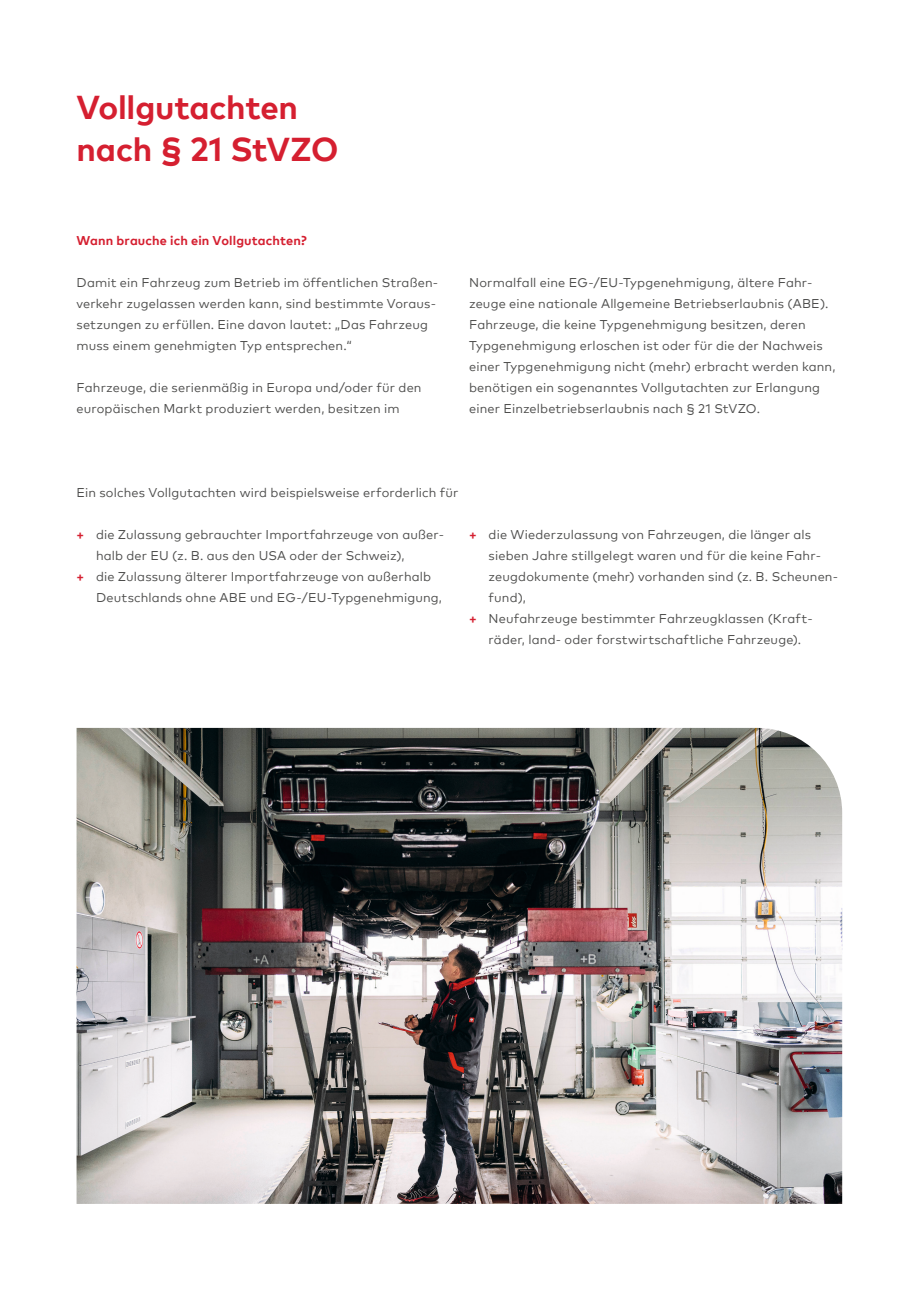
<style>
.page{position:relative;width:906px;height:1289px;background:#fff}
.page>*{position:absolute;margin:0;border:0;box-sizing:border-box;transform-origin:0 0}
.t1{font:700 33px/42px "Mark Pro";letter-spacing:-.005em;color:#d51f30}
.t2{font:12.75px/21px "Mark Pro";letter-spacing:.01em;color:#4d4d4c}
.t3{font:700 12.75px "Mark Pro";letter-spacing:.01em;color:#d51f30}
.s1{font-weight:700;color:#d51f30}
</style>
<div class="page">
<img style="left:77px;top:728px;width:765px;height:475px">
<h1 class="t1" style="left:77px;top:83px;width:263px">Vollgutachten nach § 21 StVZO</h1>
<p class="t3" style="left:77px;top:230px;width:232px">Wann brauche ich ein Vollgutachten?</p>
<p class="t2" style="left:77px;top:271px;width:363px">Damit ein Fahrzeug zum Betrieb im öffentlichen Straßen&shy;verkehr zugelassen werden kann, sind bestimmte Voraus&shy;setzungen zu erfüllen. Eine davon lautet: „Das Fahrzeug muss einem genehmigten Typ entsprechen.“</p>
<p class="t2" style="left:77px;top:376px;width:346px">Fahrzeuge, die serienmäßig in Europa und/oder für den europäischen Markt produziert werden, besitzen im</p>
<p class="t2" style="left:469px;top:271px;width:368px">Normalfall eine EG-/EU-Typgenehmigung, ältere Fahr&shy;zeuge eine nationale Allgemeine Betriebserlaubnis (ABE).<br>Fahrzeuge, die keine Typgenehmigung besitzen, deren Typgenehmigung erloschen ist oder für die der Nachweis einer Typgenehmigung nicht (mehr) erbracht werden kann, benötigen ein sogenanntes Vollgutachten zur Erlangung einer Einzelbetriebserlaubnis nach § 21 StVZO.</p>
<p class="t2" style="left:77px;top:481px;width:383px">Ein solches Vollgutachten wird beispielsweise erforderlich für</p>
<p class="t2" style="left:77px;top:523px;width:369px"><span class="s1">+</span> die Zulassung gebrauchter Importfahrzeuge von außer-</p>
<p class="t2" style="left:96px;top:544px;width:310px">halb der EU (z. B. aus den USA oder der Schweiz),</p>
<p class="t2" style="left:77px;top:565px;width:356px"><span class="s1">+</span> die Zulassung älterer Importfahrzeuge von außerhalb</p>
<p class="t2" style="left:96px;top:586px;width:347px">Deutschlands ohne ABE und EG-/EU-Typgenehmigung,</p>
<p class="t2" style="left:469px;top:523px;width:344px"><span class="s1">+</span> die Wiederzulassung von Fahrzeugen, die länger als</p>
<p class="t2" style="left:488px;top:544px;width:334px">sieben Jahre stillgelegt waren und für die keine Fahr-</p>
<p class="t2" style="left:488px;top:565px;width:351px">zeugdokumente (mehr) vorhanden sind (z. B. Scheunen-</p>
<p class="t2" style="left:488px;top:586px;width:39px">fund),</p>
<p class="t2" style="left:469px;top:607px;width:343px"><span class="s1">+</span> Neufahrzeuge bestimmter Fahrzeugklassen (Kraft-</p>
<p class="t2" style="left:488px;top:628px;width:314px">räder, land- oder forstwirtschaftliche Fahrzeuge).</p>
</div>
